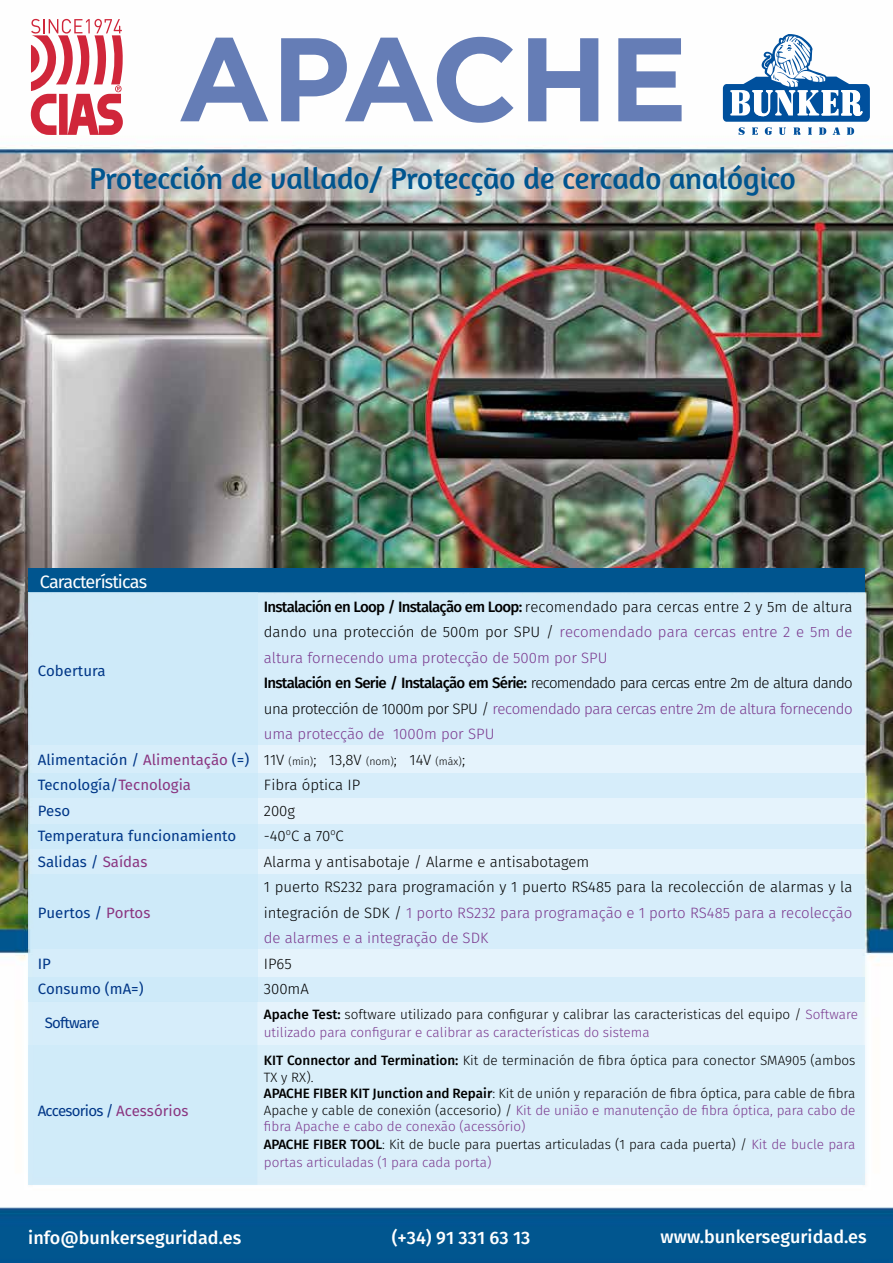
<style>
.page{position:relative;width:893px;height:1263px;background:#fff}
.page>*{position:absolute;margin:0;border:0;box-sizing:border-box;transform-origin:0 0}
.t1{font:700 118.65px "Gotham";color:#657db6}
.t2{font:30.9px "Amaranth";color:#00558f}
.t3{font:500 18px "Fira Sans";color:#fff}
.t4{font:18px "Fira Sans";letter-spacing:-.05em;color:#fff}
.t5{font:300 15px/25.5px "Fira Sans";letter-spacing:-.01em;color:#7b3a8f}
.t6{font:300 15px/25.5px "Fira Sans";color:#000}
.t7{font:15px/25.5px "Fira Sans";color:#003687}
.t8{font:15px "Fira Sans";letter-spacing:-.03em;color:#003687}
.t9{font:15px "Fira Sans";letter-spacing:-.05em;color:#003687}
.t10{font:300 13.5px/16.5px "Fira Sans";color:#000}
.t11{font:300 10.5px "Fira Sans";color:#000}
.s1{color:#8a3580}
.s2{font-weight:500;color:#000}
.s3{color:#000}
.s4{font-size:15px}
.s5{color:#7b3a8f}
.s6{font-weight:500}
</style>
<div class="page">
<img style="left:0;top:18px;width:893px;height:1245px">
<svg style="left:31px;top:19px;width:92px;height:116px"></svg>
<div style="left:28px;top:568px;width:837px;height:25px;background:#00558f"></div>
<div style="left:28px;top:1002px;width:837px;height:183px;background:#dcf0fa"></div>
<div style="left:30px;top:1045px;width:227px;height:139px;background:#d0ebf9"></div>
<div style="left:28px;top:593px;width:836px;height:409px;background:#e5f3fc"></div>
<div style="left:28px;top:593px;width:229px;height:409px;background:#d6edfa"></div>
<div style="left:28px;top:593px;width:836px;height:152px;background:#d6edfa"></div>
<div style="left:28px;top:824px;width:836px;height:24px;background:#d6edfa"></div>
<div style="left:28px;top:977px;width:836px;height:25px;background:#d6edfa"></div>
<div style="left:28px;top:874px;width:836px;height:75px;background:#d6edfa"></div>
<div style="left:28px;top:773px;width:836px;height:24px;background:#d6edfa"></div>
<svg style="left:723px;top:34px;width:147px;height:101px"></svg>
<h1 class="t1" style="left:177px;top:1px;width:512px">APACHE</h1>
<h2 class="t2" style="left:89px;top:160px;width:708px">Protección de vallado/ Protecção de cercado analógico</h2>
<h3 class="t4" style="left:40px;top:569px;width:109px">Características</h3>
<p class="t7" style="left:38px;top:659px;width:69px">Cobertura</p>
<p class="t7" style="left:38px;top:748px;width:213px">Alimentación / <span class="s1">Alimentação</span> (=)<br>Tecnología/<span class="s1">Tecnologia<br></span>Peso<br>Temperatura funcionamiento<br>Salidas / <span class="s1">Saídas</span></p>
<p class="t7" style="left:38px;top:901px;width:114px">Puertos / <span class="s1">Portos</span></p>
<p class="t7" style="left:38px;top:952px;width:107px">IP<br>Consumo (mA=)</p>
<p class="t5" style="left:264px;top:595px;width:590px"><span class="s2">Instalación en Loop / Instalação em Loop:</span> <span class="s3">recomendado para cercas entre 2 y 5m de altura dando una protección de 500m por SPU /</span> recomendado para cercas entre 2 e 5m de altura fornecendo uma protecção de 500m por SPU<br><span class="s2">Instalación en Serie / Instalação em Série:</span> <span class="s3">recomendado para cercas entre 2m de altura dando una protección de 1000m por SPU /</span> recomendado para cercas entre 2m de altura fornecendo uma protecção de 1000m por SPU</p>
<p class="t11" style="left:264px;top:754px;width:203px"><span class="s4">11V</span> (mín)<span class="s4">; 13,8V</span> (nom)<span class="s4">; 14V</span> (máx)<span class="s4">;</span></p>
<p class="t6" style="left:264px;top:773px;width:590px">Fibra óptica IP<br>200g<br>-40<sup>o</sup>C a 70<sup>o</sup>C<br>Alarma y antisabotaje / Alarme e antisabotagem<br>1 puerto RS232 para programación y 1 puerto RS485 para la recolección de alarmas y la integración de SDK / <span class="s5">1 porto RS232 para programação e 1 porto RS485 para a recolecção de alarmes e a integração de SDK</span></p>
<p class="t6" style="left:264px;top:952px;width:47px">IP65<br>300mA</p>
<p class="t9" style="left:45px;top:1012px;width:56px">Software</p>
<p class="t10" style="left:264px;top:1006px;width:596px;line-height:18px"><span class="s6">Apache Test:</span> software utilizado para configurar y calibrar las caracteristicas del equipo / <span class="s5">Software utilizado para configurar e calibrar as características do sistema</span></p>
<p class="t8" style="left:38px;top:1100px;width:152px">Accesorios / <span class="s1">Acessórios</span></p>
<p class="t10" style="left:264px;top:1053px;width:593px"><span class="s6">KIT Connector and Termination:</span> Kit de terminación de fibra óptica para conector SMA905 (ambos TX y RX).<br><span class="s6">APACHE FIBER KIT Junction and Repair</span>: Kit de unión y reparación de fibra óptica, para cable de fibra Apache y cable de conexión (accesorio) / <span class="s5">Kit de união e manutenção de fibra óptica, para cabo de fibra Apache e cabo de conexão (acessório)</span></p>
<p class="t10" style="left:264px;top:1136px;width:593px;line-height:18px"><span class="s6">APACHE FIBER TOOL</span>: Kit de bucle para puertas articuladas (1 para cada puerta) / <span class="s5">Kit de bucle para portas articuladas (1 para cada porta)</span></p>
<h3 class="t3" style="left:28px;top:1225px;width:215px">info@bunkerseguridad.es</h3>
<h3 class="t3" style="left:392px;top:1225px;width:140px">(+34) 91 331 63 13</h3>
<h3 class="t3" style="left:661px;top:1224px;width:208px">www.bunkerseguridad.es</h3>
</div>
